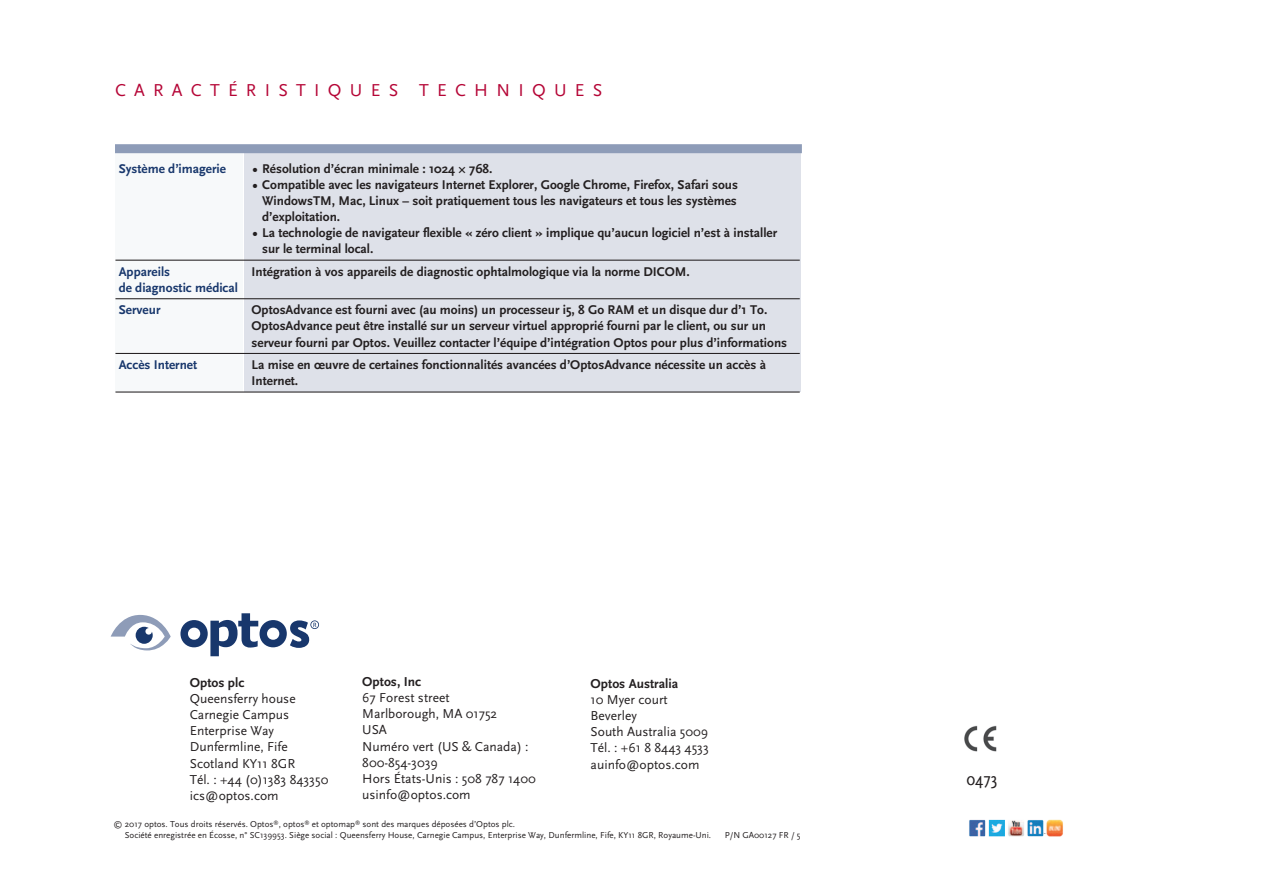
<style>
.page{position:relative;width:1263px;height:893px;background:#fff}
.page>*{position:absolute;margin:0;border:0;box-sizing:border-box;transform-origin:0 0}
.t1{font:condensed 18.45px "Scala Sans OT";color:#231f20}
.t2{font:18px "Scala Sans OT";letter-spacing:.46em;color:#b50536}
.t3{font:13.5px/16.2px "Scala Sans OT";color:#231f20}
.t4{font:700 13.5px "Scala Sans OT";color:#231f20}
.t5{font:700 13.2px/16px "Scala Sans OT";color:#231f20}
.t6{font:700 13.2px/22.5px "Scala Sans OT";color:#18376c}
.t7{font:9px/10.8px "Scala Sans OT";color:#231f20}
</style>
<div class="page">
<div style="left:115px;top:146px;width:127px;height:246px;background:#f7f9fa"></div>
<div style="left:244px;top:147px;width:557px;height:245px;background:#dee1e9"></div>
<div style="left:115px;top:144px;width:687px;height:9px;background:#8e9cb8"></div>
<hr style="left:115px;top:260px;width:685px;height:1px;background:#231f20">
<hr style="left:115px;top:298px;width:685px;height:1px;background:#231f20">
<hr style="left:115px;top:353px;width:685px;height:1px;background:#231f20">
<hr style="left:115px;top:391px;width:685px;height:2px;background:#231f20">
<img style="left:969px;top:819px;width:94px;height:18px">
<img style="left:964px;top:725px;width:33px;height:27px">
<svg style="left:111px;top:614px;width:60px;height:37px"></svg>
<svg style="left:180px;top:613px;width:139px;height:43px"></svg>
<h2 class="t2" style="left:115px;top:81px;width:489px">CARACTÉRISTIQUES TECHNIQUES</h2>
<p class="t6" style="left:119px;top:157px;width:109px">Système d’imagerie</p>
<p class="t5" style="left:252px;top:161px;width:242px">∙ Résolution d’écran minimale : 1024 × 768.</p>
<p class="t5" style="left:252px;top:177px;width:488px">∙ Compatible avec les navigateurs Internet Explorer, Google Chrome, Firefox, Safari sous</p>
<p class="t5" style="left:262px;top:193px;width:476px">WindowsTM, Mac, Linux – soit pratiquement tous les navigateurs et tous les systèmes</p>
<p class="t5" style="left:262px;top:209px;width:80px">d’exploitation.</p>
<p class="t5" style="left:252px;top:225px;width:527px">∙ La technologie de navigateur flexible « zéro client » implique qu’aucun logiciel n’est à installer</p>
<p class="t5" style="left:262px;top:241px;width:113px">sur le terminal local.</p>
<p class="t6" style="left:119px;top:260px;width:53px">Appareils</p>
<p class="t5" style="left:252px;top:264px;width:440px">Intégration à vos appareils de diagnostic ophtalmologique via la norme DICOM.</p>
<p class="t6" style="left:119px;top:276px;width:121px">de diagnostic médical<br>Serveur</p>
<p class="t5" style="left:252px;top:302px;width:537px">OptosAdvance est fourni avec (au moins) un processeur i5, 8 Go RAM et un disque dur d’1 To.<br>OptosAdvance peut être installé sur un serveur virtuel approprié fourni par le client, ou sur un serveur fourni par Optos. Veuillez contacter l’équipe d’intégration Optos pour plus d’informations</p>
<p class="t6" style="left:119px;top:354px;width:80px">Accès Internet</p>
<p class="t5" style="left:252px;top:357px;width:516px">La mise en œuvre de certaines fonctionnalités avancées d’OptosAdvance nécessite un accès à<br>Internet.</p>
<p class="t4" style="left:190px;top:674px;width:56px">Optos plc</p>
<p class="t3" style="left:190px;top:690px;width:140px">Queensferry house<br>Carnegie Campus<br>Enterprise Way<br>Dunfermline, Fife<br>Scotland KY11 8GR<br>Tél. : +44 (0)1383 843350 ics@optos.com</p>
<p class="t4" style="left:362px;top:674px;width:60px">Optos, Inc</p>
<p class="t3" style="left:362px;top:690px;width:175px">67 Forest street<br>Marlborough, MA 01752<br>USA<br>Numéro vert (US &amp; Canada) :<br>800-854-3039<br>Hors États-Unis : 508 787 1400 usinfo@optos.com</p>
<p class="t4" style="left:591px;top:676px;width:89px">Optos Australia</p>
<p class="t3" style="left:591px;top:691px;width:120px">10 Myer court<br>Beverley<br>South Australia 5009<br>Tél. : +61 8 8443 4533 auinfo@optos.com</p>
<p class="t7" style="left:125px;top:819px;width:588px;text-indent:-11px">© 2017 optos. Tous droits réservés. Optos<sup>®</sup>, optos<sup>®</sup> et optomap<sup>®</sup> sont des marques déposées d’Optos plc.<br>Société enregistrée en Écosse, n° SC139953. Siège social : Queensferry House, Carnegie Campus, Enterprise Way, Dunfermline, Fife, KY11 8GR, Royaume-Uni.</p>
<p class="t7" style="left:725px;top:830px;width:77px">P/N GA00127 FR / 5</p>
<h1 class="t1" style="left:966px;top:769px;width:32px">0473</h1>
</div>
